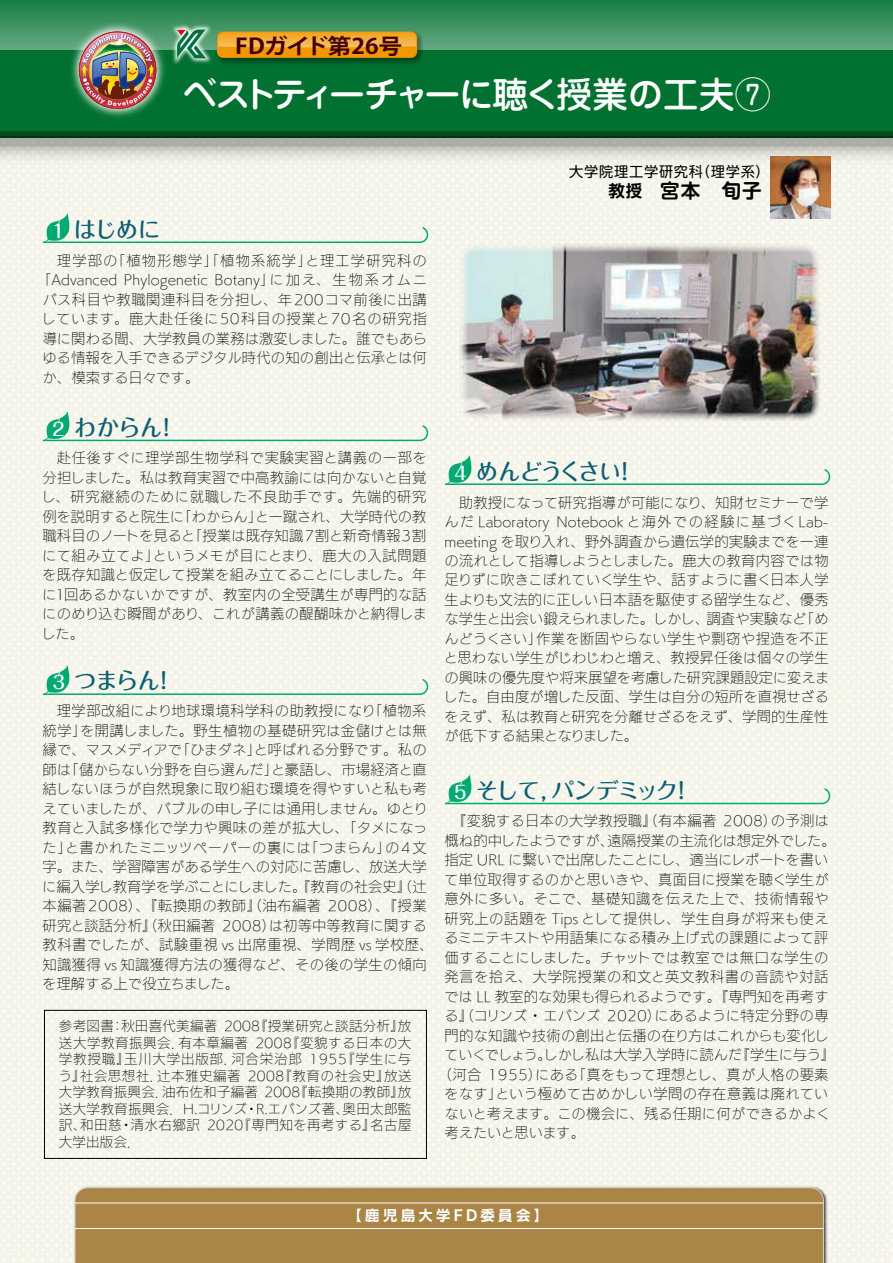
<style>
.page{position:relative;width:893px;height:1263px;background:#fff}
.page>*{position:absolute;margin:0;border:0;box-sizing:border-box;transform-origin:0 0}
.t1{font:500 36px "Jun 34 Pro";letter-spacing:-.085em;color:#fff}
.t2{font:500 22.5px "Maru Fo Pro";letter-spacing:-.05em;color:#0d6072}
.t3{font:500 22.5px "Maru Fo Pro";letter-spacing:-.075em;color:#0d6072}
.t4{font:700 21.45px "Koz Go Pro";letter-spacing:-.02em;color:#420000;scale:1.11 1}
.t5{font:700 19.5px "UD Shin M Go Pr 6 De";color:#000}
.t6{font:15px "Rodin Pro B";letter-spacing:.18em;color:#fff}
.t7{font:14.25px/19.5px "UD Kakugo Small Pr 6 EL";letter-spacing:.015em;color:#000;text-align:justify}
.t8{font:14.25px "UD Kakugo Small Pr 6 EL";letter-spacing:.045em;color:#000}
.t9{font:14.25px "UD Kakugo Small Pr 6 EL";letter-spacing:-.01em;color:#000}
.t10{font:14.25px "UD Kakugo Small Pr 6 EL";letter-spacing:-.005em;color:#000}
.t11{font:14.25px "UD Kakugo Small Pr 6 EL";letter-spacing:.055em;color:#000}
.t12{font:14.25px "UD Kakugo Small Pr 6 EL";letter-spacing:.08em;color:#000}
.t13{font:14.25px "UD Kakugo Small Pr 6 EL";letter-spacing:.05em;color:#000}
.t14{font:14.25px "UD Shin M Go Pr 6";letter-spacing:.05em;color:#000}
.t15{font:14.25px "UD Kakugo Small Pr 6 EL";letter-spacing:-.025em;color:#000}
.t16{font:13.5px/16.5px "UD Kakugo Small Pr 6 EL";letter-spacing:.025em;color:#000;text-align:justify}
.s1{font-size:18px;color:#fff}
.s2{font-size:16.5px}
</style>
<div class="page">
<img style="left:0;top:188px;width:893px;height:1075px">
<div style="left:0;top:0;width:893px;height:131px;background:#007130"></div>
<div style="left:0;top:0;width:893px;height:49px;background:linear-gradient(to bottom,#177d42,#64a881)"></div>
<svg style="left:0;top:131px;width:893px;height:6px;background:#004917"></svg>
<svg style="left:0;top:137px;width:893px;height:51px;background:#dedfd6"></svg>
<img style="left:213px;top:0;width:51px;height:50px">
<img style="left:24px;top:0;width:189px;height:165px">
<img style="left:214px;top:28px;width:213px;height:36px">
<div style="left:217px;top:32px;width:200px;height:26px;background:#f39700;border-radius:6px"></div>
<svg style="left:218px;top:32px;width:198px;height:15px;background:#f4ae3b"></svg>
<img style="left:75px;top:27px;width:86px;height:86px">
<img style="left:72px;top:1185px;width:757px;height:78px">
<div style="left:75px;top:1187px;width:749px;height:76px;background:#aa8546"></div>
<hr style="left:75px;top:1203px;width:748px;height:1px;background:#fff">
<hr style="left:75px;top:1228px;width:748px;height:1px;background:#fff">
<svg style="left:42px;top:213px;width:387px;height:31px"></svg>
<svg style="left:42px;top:411px;width:387px;height:31px"></svg>
<svg style="left:42px;top:665px;width:387px;height:31px"></svg>
<svg style="left:444px;top:455px;width:387px;height:31px"></svg>
<svg style="left:444px;top:774px;width:387px;height:31px"></svg>
<div style="left:44px;top:1010px;width:383px;height:149px;border:1px solid #000"></div>
<img style="left:770px;top:156px;width:60px;height:62px">
<img style="left:458px;top:242px;width:364px;height:180px">
<h3 class="t4" style="left:235px;top:32px;width:152px">FDガイド第26号</h3>
<h1 class="t1" style="left:182px;top:66px;width:590px">ベストティーチャーに聴く授業の工夫⑦</h1>
<h2 class="t2" style="left:50px;top:212px;width:112px"><span class="s1">１</span> はじめに</h2>
<p class="t12" style="left:57px;top:247px;width:371px">理学部の「植物形態学」「植物系統学」と理工学研究科の</p>
<p class="t7" style="left:37px;top:269px;width:391px">「Advanced Phylogenetic Botany」に加え、生物系オムニ</p>
<p class="t8" style="left:43px;top:286px;width:386px">バス科目や教職関連科目を分担し、年200コマ前後に出講</p>
<p class="t11" style="left:42px;top:306px;width:387px">しています。鹿大赴任後に50科目の授業と70名の研究指</p>
<p class="t7" style="left:43px;top:327px;width:386px">導に関わる間、大学教員の業務は激変しました。誰でもあら</p>
<p class="t7" style="left:43px;top:347px;width:386px">ゆる情報を入手できるデジタル時代の知の創出と伝承とは何</p>
<p class="t7" style="left:43px;top:366px;width:158px">か、模索する日々です。</p>
<h2 class="t2" style="left:52px;top:409px;width:127px"><span class="s1">2</span> わからん！</h2>
<p class="t7" style="left:41px;top:447px;width:387px;text-indent:15px">赴任後すぐに理学部生物学科で実験実習と講義の一部を分担しました。私は教育実習で中高教諭には向かないと自覚し、研究継続のために就職した不良助手です。先端的研究例を説明すると院生に「わからん」と一蹴され、大学時代の教職科目のノートを見ると「授業は既存知識７割と新奇情報３割にて組み立てよ」というメモが目にとまり、鹿大の入試問題を既存知識と仮定して授業を組み立てることにしました。年に１回あるかないかですが、教室内の全受講生が専門的な話にのめり込む瞬間があり、これが講義の醍醐味かと納得しました。</p>
<h2 class="t2" style="left:52px;top:663px;width:124px"><span class="s1">3</span> つまらん！</h2>
<p class="t7" style="left:42px;top:700px;width:393px;text-align:left;text-indent:15px">理学部改組により地球環境科学科の助教授になり「植物系統学」を開講しました。野生植物の基礎研究は金儲けとは無縁で、マスメディアで「ひまダネ」と呼ばれる分野です。私の師は「儲からない分野を自ら選んだ」と豪語し、市場経済と直結しないほうが自然現象に取り組む環境を得やすいと私も考えていましたが、バブルの申し子には通用しません。ゆとり教育と入試多様化で学力や興味の差が拡大し、「タメになった」と書かれたミニッツペーパーの裏には「つまらん」の4文字。また、学習障害がある学生への対応に苦慮し、放送大学に編入学し教育学を学ぶことにしました。『教育の社会史』（辻本編著2008）、『転換期の教師』（油布編著 2008）、『授業研究と談話分析』（秋田編著 2008）は初等中等教育に関する教科書でしたが、試験重視 vs 出席重視、学問歴 vs 学校歴、知識獲得 vs 知識獲得方法の獲得など、その後の学生の傾向を理解する上で役立ちました。</p>
<p class="t16" style="left:59px;top:1017px;width:354px">参考図書：秋田喜代美編著 2008『授業研究と談話分析』放送大学教育振興会．有本章編著 2008『変貌する日本の大学教授職』玉川大学出版部．河合栄治郎 1955『学生に与う』社会思想社．辻本雅史編著 2008『教育の社会史』放送大学教育振興会．油布佐和子編著 2008『転換期の教師』放送大学教育振興会．H.コリンズ・R.エバンズ著、奥田太郎監訳、和田慈・清水右郷訳 2020『専門知を再考する』名古屋大学出版会．</p>
<p class="t14" style="left:569px;top:160px;width:202px">大学院理工学研究科（理学系）</p>
<h3 class="t5" style="left:608px;top:174px;width:155px"><span class="s2">教授　</span>宮本　旬子</h3>
<h2 class="t3" style="left:454px;top:454px;width:183px"><span class="s1">4</span> めんどうくさい！</h2>
<p class="t7" style="left:443px;top:491px;width:387px;text-indent:15px">助教授になって研究指導が可能になり、知財セミナーで学んだ Laboratory Notebook と海外での経験に基づく Lab&shy;meeting を取り入れ、野外調査から遺伝学的実験までを一連の流れとして指導しようとしました。鹿大の教育内容では物足りずに吹きこぼれていく学生や、話すように書く日本人学生よりも文法的に正しい日本語を駆使する留学生など、優秀な学生と出会い鍛えられました。しかし、調査や実験など「めんどうくさい」作業を断固やらない学生や剽窃や捏造を不正と思わない学生がじわじわと増え、教授昇任後は個々の学生の興味の優先度や将来展望を考慮した研究課題設定に変えました。自由度が増した反面、学生は自分の短所を直視せざるをえず、私は教育と研究を分離せざるをえず、学問的生産性が低下する結果となりました。</p>
<h2 class="t2" style="left:454px;top:772px;width:240px"><span class="s1">5</span> そして，パンデミック！</h2>
<p class="t7" style="left:452px;top:810px;width:378px">『変貌する日本の大学教授職』（有本編著 2008）の予測は</p>
<p class="t7" style="left:445px;top:830px;width:393px">概ね的中したようですが、遠隔授業の主流化は想定外でした。</p>
<p class="t10" style="left:445px;top:847px;width:385px">指定 URL に繋いで出席したことにし、適当にレポートを書い</p>
<p class="t7" style="left:445px;top:869px;width:386px">て単位取得するのかと思いきや、真面目に授業を聴く学生が</p>
<p class="t13" style="left:445px;top:886px;width:386px">意外に多い。そこで、基礎知識を伝えた上で、技術情報や</p>
<p class="t8" style="left:445px;top:905px;width:386px">研究上の話題を Tips として提供し、学生自身が将来も使え</p>
<p class="t7" style="left:444px;top:927px;width:386px">るミニテキストや用語集になる積み上げ式の課題によって評</p>
<p class="t7" style="left:445px;top:947px;width:385px">価することにしました。チャットでは教室では無口な学生の</p>
<p class="t8" style="left:445px;top:964px;width:385px">発言を拾え、大学院授業の和文と英文教科書の音読や対話</p>
<p class="t7" style="left:445px;top:986px;width:386px">では LL 教室的な効果も得られるようです。『専門知を再考す</p>
<p class="t7" style="left:444px;top:1005px;width:386px">る』（コリンズ・エバンズ 2020）にあるように特定分野の専</p>
<p class="t7" style="left:445px;top:1025px;width:386px">門的な知識や技術の創出と伝播の在り方はこれからも変化し</p>
<p class="t9" style="left:445px;top:1042px;width:392px">ていくでしょう。しかし私は大学入学時に読んだ『学生に与う』</p>
<p class="t7" style="left:438px;top:1064px;width:392px">（河合 1955）にある「真をもって理想とし、真が人格の要素</p>
<p class="t7" style="left:444px;top:1083px;width:386px">をなす」という極めて古めかしい学問の存在意義は廃れてい</p>
<p class="t7" style="left:444px;top:1103px;width:387px">ないと考えます。この機会に、残る任期に何ができるかよく</p>
<p class="t15" style="left:445px;top:1120px;width:142px">考えたいと思います。</p>
<p class="t6" style="left:347px;top:1205px;width:203px">【鹿児島大学FD委員会】</p>
</div>
